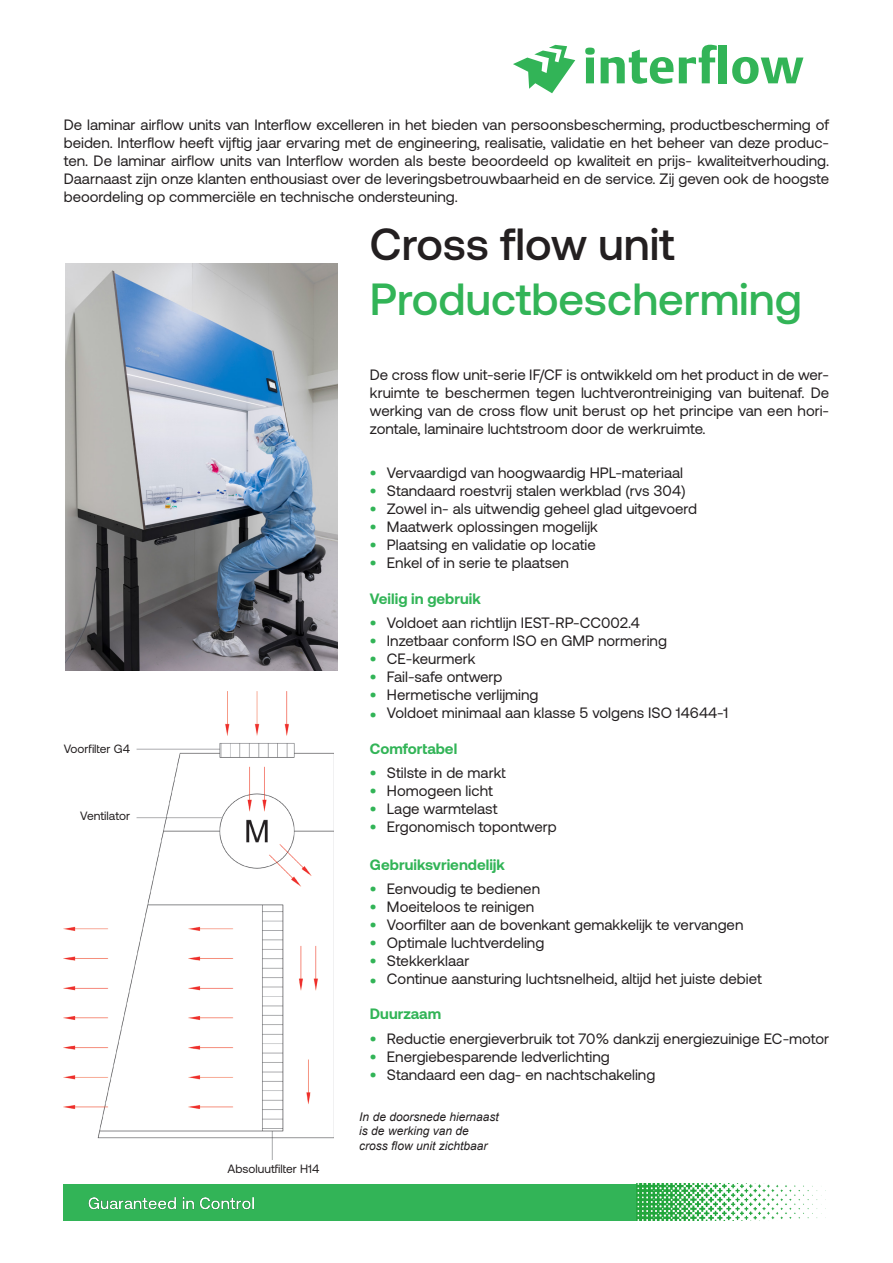
<style>
.page{position:relative;width:893px;height:1263px;background:#fff}
.page>*{position:absolute;margin:0;border:0;box-sizing:border-box;transform-origin:0 0}
.t1{font:500 45px "Aeonik";color:#32b457}
.t2{font:500 45px "Aeonik";color:#231f20}
.t3{font:15px/18px "Aeonik";color:#231f20;text-align:justify}
.t4{font:700 15px "Aeonik";color:#32b457}
.t5{font:italic 12px "Arial";color:#231f20}
.t6{font:12px "Aeonik";color:#231f20}
</style>
<div class="page">
<svg style="left:585px;top:48px;width:10px;height:35px"></svg>
<div style="left:719px;top:45px;width:8px;height:38px;background:#32b457"></div>
<svg style="left:732px;top:57px;width:71px;height:27px"></svg>
<svg style="left:601px;top:45px;width:116px;height:39px"></svg>
<svg style="left:513px;top:45px;width:62px;height:48px"></svg>
<div style="left:64px;top:1184px;width:573px;height:36px;background:#32b457"></div>
<img style="left:88px;top:1197px;width:166px;height:13px">
<img style="left:636px;top:1184px;width:186px;height:36px">
<img style="left:65px;top:263px;width:272px;height:407px">
<img style="left:64px;top:692px;width:269px;height:467px">
<p class="t3" style="left:64px;top:115px;width:767px">De laminar airflow units van Interflow excelleren in het bieden van persoonsbescherming, productbescherming of beiden. Interflow heeft vijftig jaar ervaring met de engineering, realisatie, validatie en het beheer van deze produc&shy;ten. De laminar airflow units van Interflow worden als beste beoordeeld op kwaliteit en prijs- kwaliteitverhouding.<br>Daarnaast zijn onze klanten enthousiast over de leveringsbetrouwbaarheid en de service. Zij geven ook de hoogste beoordeling op commerciële en technische ondersteuning.</p>
<p class="t2" style="left:370px;top:219px;width:306px">Cross flow unit</p>
<p class="t1" style="left:370px;top:274px;width:433px">Productbescherming</p>
<p class="t6" style="left:64px;top:742px;width:68px">Voorfilter G4</p>
<p class="t6" style="left:80px;top:809px;width:51px">Ventilator</p>
<p class="t6" style="left:227px;top:1162px;width:93px">Absoluutfilter H14</p>
<p class="t3" style="left:370px;top:366px;width:461px">De cross flow unit-serie IF/CF is ontwikkeld om het product in de wer&shy;kruimte te beschermen tegen luchtverontreiniging van buitenaf. De werking van de cross flow unit berust op het principe van een hori&shy;zontale, laminaire luchtstroom door de werkruimte.</p>
<p class="t3" style="left:387px;top:464px;width:298px">Vervaardigd van hoogwaardig HPL-materiaal</p>
<p class="t3" style="left:387px;top:482px;width:300px">Standaard roestvrĳ stalen werkblad (rvs 304)</p>
<p class="t3" style="left:387px;top:500px;width:312px">Zowel in- als uitwendig geheel glad uitgevoerd</p>
<p class="t3" style="left:387px;top:518px;width:213px">Maatwerk oplossingen mogelĳk</p>
<p class="t3" style="left:387px;top:536px;width:210px">Plaatsing en validatie op locatie</p>
<p class="t3" style="left:387px;top:554px;width:184px">Enkel of in serie te plaatsen</p>
<p class="t4" style="left:370px;top:464px;width:8px">•</p>
<p class="t4" style="left:370px;top:482px;width:8px">•</p>
<p class="t4" style="left:370px;top:500px;width:8px">•</p>
<p class="t4" style="left:370px;top:518px;width:8px">•</p>
<p class="t4" style="left:370px;top:536px;width:8px">•</p>
<p class="t4" style="left:370px;top:554px;width:8px">•</p>
<p class="t4" style="left:370px;top:590px;width:112px">Veilig in gebruik</p>
<p class="t3" style="left:387px;top:614px;width:255px">Voldoet aan richtlĳn IEST-RP-CC002.4</p>
<p class="t3" style="left:387px;top:632px;width:281px">Inzetbaar conform ISO en GMP normering</p>
<p class="t3" style="left:387px;top:650px;width:90px">CE-keurmerk</p>
<p class="t3" style="left:387px;top:668px;width:117px">Fail-safe ontwerp</p>
<p class="t3" style="left:387px;top:686px;width:153px">Hermetische verlĳming</p>
<p class="t3" style="left:387px;top:704px;width:343px">Voldoet minimaal aan klasse 5 volgens ISO 14644-1</p>
<p class="t4" style="left:370px;top:614px;width:8px">•</p>
<p class="t4" style="left:370px;top:632px;width:8px">•</p>
<p class="t4" style="left:370px;top:650px;width:8px">•</p>
<p class="t4" style="left:370px;top:668px;width:8px">•</p>
<p class="t4" style="left:370px;top:686px;width:8px">•</p>
<p class="t4" style="left:370px;top:706px;width:8px">•</p>
<p class="t4" style="left:370px;top:740px;width:89px">Comfortabel</p>
<p class="t3" style="left:387px;top:764px;width:120px">Stilste in de markt</p>
<p class="t3" style="left:387px;top:782px;width:107px">Homogeen licht</p>
<p class="t3" style="left:387px;top:800px;width:111px">Lage warmtelast</p>
<p class="t3" style="left:387px;top:818px;width:171px">Ergonomisch topontwerp</p>
<p class="t4" style="left:370px;top:764px;width:8px">•</p>
<p class="t4" style="left:370px;top:782px;width:8px">•</p>
<p class="t4" style="left:370px;top:800px;width:8px">•</p>
<p class="t4" style="left:370px;top:818px;width:8px">•</p>
<p class="t4" style="left:370px;top:856px;width:137px">Gebruiksvriendelijk</p>
<p class="t3" style="left:387px;top:880px;width:155px">Eenvoudig te bedienen</p>
<p class="t3" style="left:387px;top:898px;width:149px">Moeiteloos te reinigen</p>
<p class="t3" style="left:387px;top:916px;width:358px">Voorfilter aan de bovenkant gemakkelĳk te vervangen</p>
<p class="t3" style="left:387px;top:934px;width:159px">Optimale luchtverdeling</p>
<p class="t3" style="left:387px;top:952px;width:84px">Stekkerklaar</p>
<p class="t3" style="left:387px;top:970px;width:376px">Continue aansturing luchtsnelheid, altĳd het juiste debiet</p>
<p class="t4" style="left:370px;top:880px;width:8px">•</p>
<p class="t4" style="left:370px;top:898px;width:8px">•</p>
<p class="t4" style="left:370px;top:916px;width:8px">•</p>
<p class="t4" style="left:370px;top:934px;width:8px">•</p>
<p class="t4" style="left:370px;top:952px;width:8px">•</p>
<p class="t4" style="left:370px;top:972px;width:8px">•</p>
<p class="t4" style="left:370px;top:1005px;width:73px">Duurzaam</p>
<p class="t3" style="left:387px;top:1030px;width:444px">Reductie energieverbruik tot 70% dankzĳ energiezuinige EC-motor</p>
<p class="t3" style="left:387px;top:1048px;width:224px">Energiebesparende ledverlichting</p>
<p class="t3" style="left:387px;top:1066px;width:270px">Standaard een dag- en nachtschakeling</p>
<p class="t4" style="left:370px;top:1030px;width:8px">•</p>
<p class="t4" style="left:370px;top:1048px;width:8px">•</p>
<p class="t4" style="left:370px;top:1066px;width:8px">•</p>
<p class="t5" style="left:359px;top:1109px;width:141px">In de doorsnede hiernaast</p>
<p class="t5" style="left:359px;top:1123px;width:111px">is de werking van de</p>
<p class="t5" style="left:359px;top:1138px;width:130px">cross flow unit zichtbaar</p>
</div>
